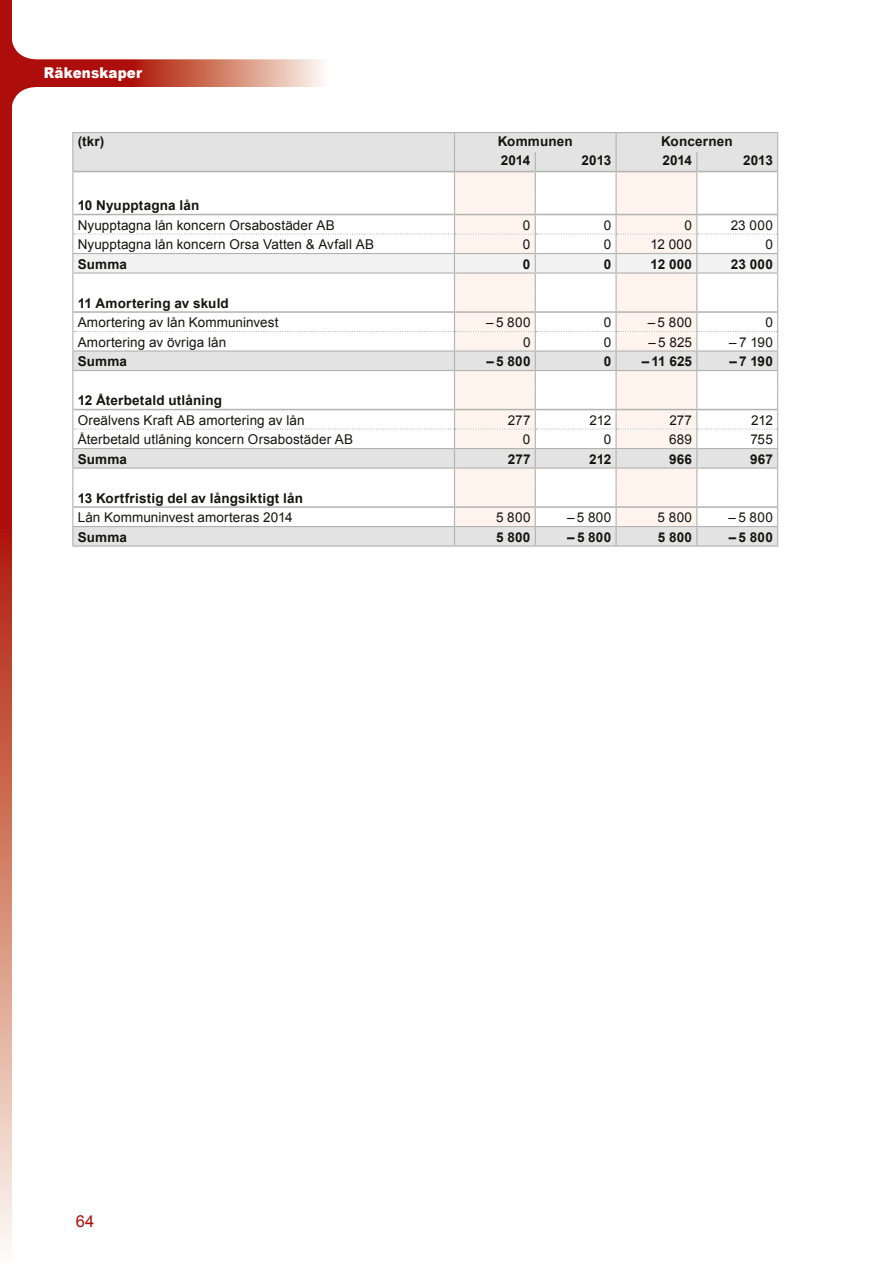
<style>
.page{position:relative;width:893px;height:1263px;background:#fff}
.page>*{position:absolute;margin:0;border:0;box-sizing:border-box;transform-origin:0 0}
.t1{font:16.5px "Arial";color:#ae0e0a}
.t2{font:900 14.85px "Arial";letter-spacing:.015em;color:#fff;scale:.91 1}
.t3{font:13.5px "Arial";letter-spacing:.005em;color:#141412}
.t4{font:700 13.5px "Arial";letter-spacing:.015em;color:#141412}
</style>
<div class="page">
<svg style="left:0;top:0;width:11px;height:1246px;background:#c5584b"></svg>
<svg style="left:0;top:38px;width:323px;height:70px"></svg>
<hr style="left:72px;top:132px;width:382px;height:1px;background:#b2b2b1">
<hr style="left:454px;top:132px;width:81px;height:1px;background:#b2b2b1">
<hr style="left:535px;top:132px;width:81px;height:1px;background:#b2b2b1">
<hr style="left:616px;top:132px;width:81px;height:1px;background:#b2b2b1">
<hr style="left:697px;top:132px;width:81px;height:1px;background:#b2b2b1">
<hr style="left:72px;top:545px;width:382px;height:2px;background:#b2b2b1">
<hr style="left:454px;top:545px;width:81px;height:2px;background:#b2b2b1">
<hr style="left:535px;top:545px;width:81px;height:2px;background:#b2b2b1">
<hr style="left:616px;top:545px;width:81px;height:2px;background:#b2b2b1">
<hr style="left:697px;top:545px;width:81px;height:2px;background:#b2b2b1">
<svg style="left:72px;top:133px;width:706px;height:412px"></svg>
<p class="t2" style="left:44px;top:62px;width:109px">Räkenskaper</p>
<p class="t4" style="left:78px;top:132px;width:28px">(tkr)</p>
<p class="t4" style="left:498px;top:132px;width:77px">Kommunen</p>
<p class="t4" style="left:661px;top:132px;width:73px">Koncernen</p>
<p class="t4" style="left:501px;top:151px;width:31px">2014</p>
<p class="t4" style="left:582px;top:151px;width:31px">2013</p>
<p class="t4" style="left:662px;top:151px;width:31px">2014</p>
<p class="t4" style="left:743px;top:151px;width:31px">2013</p>
<p class="t4" style="left:78px;top:196px;width:123px">10 Nyupptagna lån</p>
<p class="t3" style="left:78px;top:216px;width:259px">Nyupptagna lån koncern Orsabostäder AB</p>
<p class="t3" style="left:523px;top:216px;width:9px">0</p>
<p class="t3" style="left:604px;top:216px;width:9px">0</p>
<p class="t3" style="left:684px;top:216px;width:9px">0</p>
<p class="t3" style="left:731px;top:216px;width:44px">23 000</p>
<p class="t3" style="left:78px;top:235px;width:298px">Nyupptagna lån koncern Orsa Vatten &amp; Avfall AB</p>
<p class="t3" style="left:523px;top:235px;width:9px">0</p>
<p class="t3" style="left:604px;top:235px;width:9px">0</p>
<p class="t3" style="left:650px;top:235px;width:43px">12 000</p>
<p class="t3" style="left:765px;top:235px;width:9px">0</p>
<p class="t4" style="left:78px;top:255px;width:51px">Summa</p>
<p class="t4" style="left:523px;top:255px;width:9px">0</p>
<p class="t4" style="left:604px;top:255px;width:9px">0</p>
<p class="t4" style="left:651px;top:255px;width:43px">12 000</p>
<p class="t4" style="left:731px;top:255px;width:43px">23 000</p>
<p class="t4" style="left:78px;top:294px;width:153px">11 Amortering av skuld</p>
<p class="t3" style="left:78px;top:313px;width:202px">Amortering av lån Kommuninvest</p>
<p class="t3" style="left:486px;top:313px;width:46px">– 5 800</p>
<p class="t3" style="left:604px;top:313px;width:9px">0</p>
<p class="t3" style="left:648px;top:313px;width:46px">– 5 800</p>
<p class="t3" style="left:765px;top:313px;width:9px">0</p>
<p class="t3" style="left:78px;top:333px;width:150px">Amortering av övriga lån</p>
<p class="t3" style="left:523px;top:333px;width:9px">0</p>
<p class="t3" style="left:604px;top:333px;width:9px">0</p>
<p class="t3" style="left:648px;top:333px;width:45px">– 5 825</p>
<p class="t3" style="left:729px;top:333px;width:45px">– 7 190</p>
<p class="t4" style="left:78px;top:352px;width:51px">Summa</p>
<p class="t4" style="left:486px;top:352px;width:46px">– 5 800</p>
<p class="t4" style="left:604px;top:352px;width:9px">0</p>
<p class="t4" style="left:642px;top:352px;width:52px">– 11 625</p>
<p class="t4" style="left:729px;top:352px;width:45px">– 7 190</p>
<p class="t4" style="left:78px;top:391px;width:146px">12 Återbetald utlåning</p>
<p class="t3" style="left:78px;top:411px;width:228px">Oreälvens Kraft AB amortering av lån</p>
<p class="t3" style="left:508px;top:411px;width:24px">277</p>
<p class="t3" style="left:589px;top:411px;width:23px">212</p>
<p class="t3" style="left:669px;top:411px;width:24px">277</p>
<p class="t3" style="left:751px;top:411px;width:23px">212</p>
<p class="t3" style="left:78px;top:430px;width:277px">Återbetald utlåning koncern Orsabostäder AB</p>
<p class="t3" style="left:523px;top:430px;width:9px">0</p>
<p class="t3" style="left:604px;top:430px;width:9px">0</p>
<p class="t3" style="left:669px;top:430px;width:25px">689</p>
<p class="t3" style="left:750px;top:430px;width:24px">755</p>
<p class="t4" style="left:78px;top:450px;width:51px">Summa</p>
<p class="t4" style="left:508px;top:450px;width:24px">277</p>
<p class="t4" style="left:589px;top:450px;width:23px">212</p>
<p class="t4" style="left:669px;top:450px;width:25px">966</p>
<p class="t4" style="left:750px;top:450px;width:24px">967</p>
<p class="t4" style="left:78px;top:489px;width:227px">13 Kortfristig del av långsiktigt lån</p>
<p class="t3" style="left:78px;top:508px;width:216px">Lån Kommuninvest amorteras 2014</p>
<p class="t3" style="left:496px;top:508px;width:36px">5 800</p>
<p class="t3" style="left:567px;top:508px;width:46px">– 5 800</p>
<p class="t3" style="left:658px;top:508px;width:36px">5 800</p>
<p class="t3" style="left:729px;top:508px;width:46px">– 5 800</p>
<p class="t4" style="left:78px;top:528px;width:51px">Summa</p>
<p class="t4" style="left:496px;top:528px;width:36px">5 800</p>
<p class="t4" style="left:567px;top:528px;width:46px">– 5 800</p>
<p class="t4" style="left:658px;top:528px;width:36px">5 800</p>
<p class="t4" style="left:729px;top:528px;width:46px">– 5 800</p>
<p class="t1" style="left:76px;top:1210px;width:20px">64</p>
</div>
